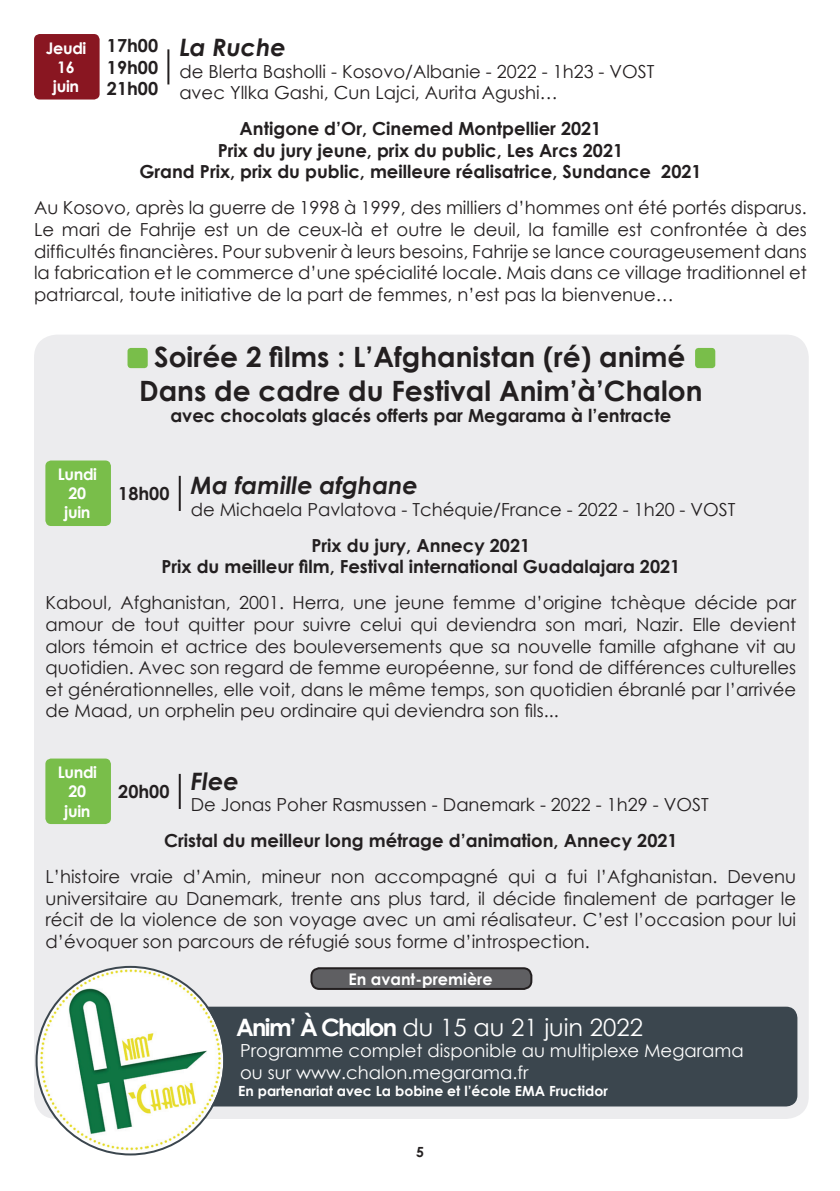
<style>
.page{position:relative;width:840px;height:1191px;background:#fff}
.page>*{position:absolute;margin:0;border:0;box-sizing:border-box;transform-origin:0 0}
.t1{font:700 28px/33.6px "Century Gothic";color:#231f20;text-align:center}
.t2{font:24px "Century Gothic";color:#fff}
.t3{font:italic 700 24px "Century Gothic";color:#231f20}
.t4{font:18px/21.6px "Century Gothic";color:#231f20;text-align:justify}
.t5{font:700 18px/21.6px "Century Gothic";color:#231f20;text-align:center}
.t6{font:18px/21.6px "Century Gothic";color:#fff}
.t7{font:700 16px/19.2px "Century Gothic";letter-spacing:-.02em;color:#fff;text-align:center}
.t8{font:700 16px "Century Gothic";color:#fff}
.t9{font:700 14px "Century Gothic";color:#fff}
.t10{font:700 14px "Century Gothic";color:#231f20}
.s1{font-weight:700}
</style>
<div class="page">
<div style="left:34px;top:34px;width:65px;height:65px;background:#891621;border-radius:6px"></div>
<hr style="left:167px;top:49px;width:2px;height:35px;background:#231f20">
<div style="left:34px;top:334px;width:774px;height:785px;background:#ececee;border-radius:23px"></div>
<div style="left:45px;top:460px;width:66px;height:66px;background:#79be4a;border-radius:6px"></div>
<hr style="left:179px;top:476px;width:2px;height:35px;background:#231f20">
<div style="left:45px;top:758px;width:66px;height:66px;background:#79be4a;border-radius:6px"></div>
<hr style="left:179px;top:774px;width:2px;height:35px;background:#231f20">
<div style="left:311px;top:968px;width:220px;height:21px;background:#5f5f62;border-radius:8px"></div>
<div style="left:310px;top:967px;width:222px;height:23px;border:2px solid #231f20;border-radius:8px"></div>
<div style="left:695px;top:349px;width:19px;height:18px;background:#79be4a;border-radius:3px"></div>
<div style="left:694px;top:348px;width:21px;height:20px;border:2px solid #79be4a;border-radius:3px"></div>
<div style="left:128px;top:349px;width:19px;height:18px;background:#79be4a;border-radius:3px"></div>
<div style="left:127px;top:348px;width:21px;height:20px;border:2px solid #79be4a;border-radius:3px"></div>
<div style="left:88px;top:1006px;width:709px;height:100px;background:#3b464e;border-radius:11px"></div>
<img style="left:38px;top:968px;width:185px;height:185px;border-radius:93px">
<h2 class="t3" style="left:179px;top:29px;width:108px">La Ruche</h2>
<p class="t4" style="left:179px;top:60px;width:476px">de Blerta Basholli - Kosovo/Albanie - 2022 - 1h23 - VOST avec Yllka Gashi, Cun Lajci, Aurita Agushi…</p>
<p class="t5" style="left:139px;top:117px;width:563px">Antigone d’Or, Cinemed Montpellier 2021<br>Prix du jury jeune, prix du public, Les Arcs 2021<br>Grand Prix, prix du public, meilleure réalisatrice, Sundance 2021</p>
<p class="t4" style="left:34px;top:197px;width:773px">Au Kosovo, après la guerre de 1998 à 1999, des milliers d’hommes ont été portés disparus.<br>Le mari de Fahrije est un de ceux-là et outre le deuil, la famille est confrontée à des difficultés financières. Pour subvenir à leurs besoins, Fahrije se lance courageusement dans la fabrication et le commerce d’une spécialité locale. Mais dans ce village traditionnel et patriarcal, toute initiative de la part de femmes, n’est pas la bienvenue…</p>
<p class="t7" style="left:46px;top:37px;width:42px">Jeudi<br>16 juin</p>
<p class="t5" style="left:107px;top:34px;width:53px;text-align:justify">17h00<br>19h00<br>21h00</p>
<h1 class="t1" style="left:139px;top:339px;width:564px">Soirée 2 films : L’Afghanistan (ré) animé<br>Dans de cadre du Festival Anim’à’Chalon</h1>
<p class="t5" style="left:170px;top:404px;width:502px">avec chocolats glacés offerts par Megarama à l’entracte</p>
<p class="t7" style="left:58px;top:464px;width:41px">Lundi<br>20 juin</p>
<h2 class="t3" style="left:190px;top:467px;width:229px">Ma famille afghane</h2>
<p class="t4" style="left:190px;top:498px;width:546px">de Michaela Pavlatova - Tchéquie/France - 2022 - 1h20 - VOST</p>
<p class="t5" style="left:161px;top:533px;width:520px">Prix du jury, Annecy 2021<br>Prix du meilleur film, Festival international Guadalajara 2021</p>
<p class="t4" style="left:45px;top:592px;width:752px">Kaboul, Afghanistan, 2001. Herra, une jeune femme d’origine tchèque décide par amour de tout quitter pour suivre celui qui deviendra son mari, Nazir. Elle devient alors témoin et actrice des bouleversements que sa nouvelle famille afghane vit au quotidien. Avec son regard de femme européenne, sur fond de différences culturelles et générationnelles, elle voit, dans le même temps, son quotidien ébranlé par l’arrivée de Maad, un orphelin peu ordinaire qui deviendra son fils...</p>
<p class="t5" style="left:118px;top:482px;width:53px">18h00</p>
<p class="t7" style="left:58px;top:762px;width:41px">Lundi<br>20 juin</p>
<h2 class="t3" style="left:190px;top:762px;width:50px">Flee</h2>
<p class="t4" style="left:190px;top:793px;width:519px">De Jonas Poher Rasmussen - Danemark - 2022 - 1h29 - VOST</p>
<p class="t5" style="left:164px;top:829px;width:515px">Cristal du meilleur long métrage d’animation, Annecy 2021</p>
<p class="t4" style="left:45px;top:865px;width:752px">L’histoire vraie d’Amin, mineur non accompagné qui a fui l’Afghanistan. Devenu universitaire au Danemark, trente ans plus tard, il décide finalement de partager le récit de la violence de son voyage avec un ami réalisateur. C’est l’occasion pour lui d’évoquer son parcours de réfugié sous forme d’introspection.</p>
<p class="t5" style="left:118px;top:780px;width:53px">20h00</p>
<p class="t8" style="left:348px;top:966px;width:145px">En avant-première</p>
<h2 class="t2" style="left:236px;top:1010px;width:408px"><span class="s1">Anim’ à Chalon</span> du 15 au 21 juin 2022</h2>
<p class="t6" style="left:240px;top:1039px;width:505px">Programme complet disponible au multiplexe Megarama ou sur www.chalon.megarama.fr</p>
<p class="t9" style="left:238px;top:1079px;width:371px">En partenariat avec La bobine et l’école EMA Fructidor</p>
<p class="t10" style="left:416px;top:1141px;width:9px">5</p>
</div>
